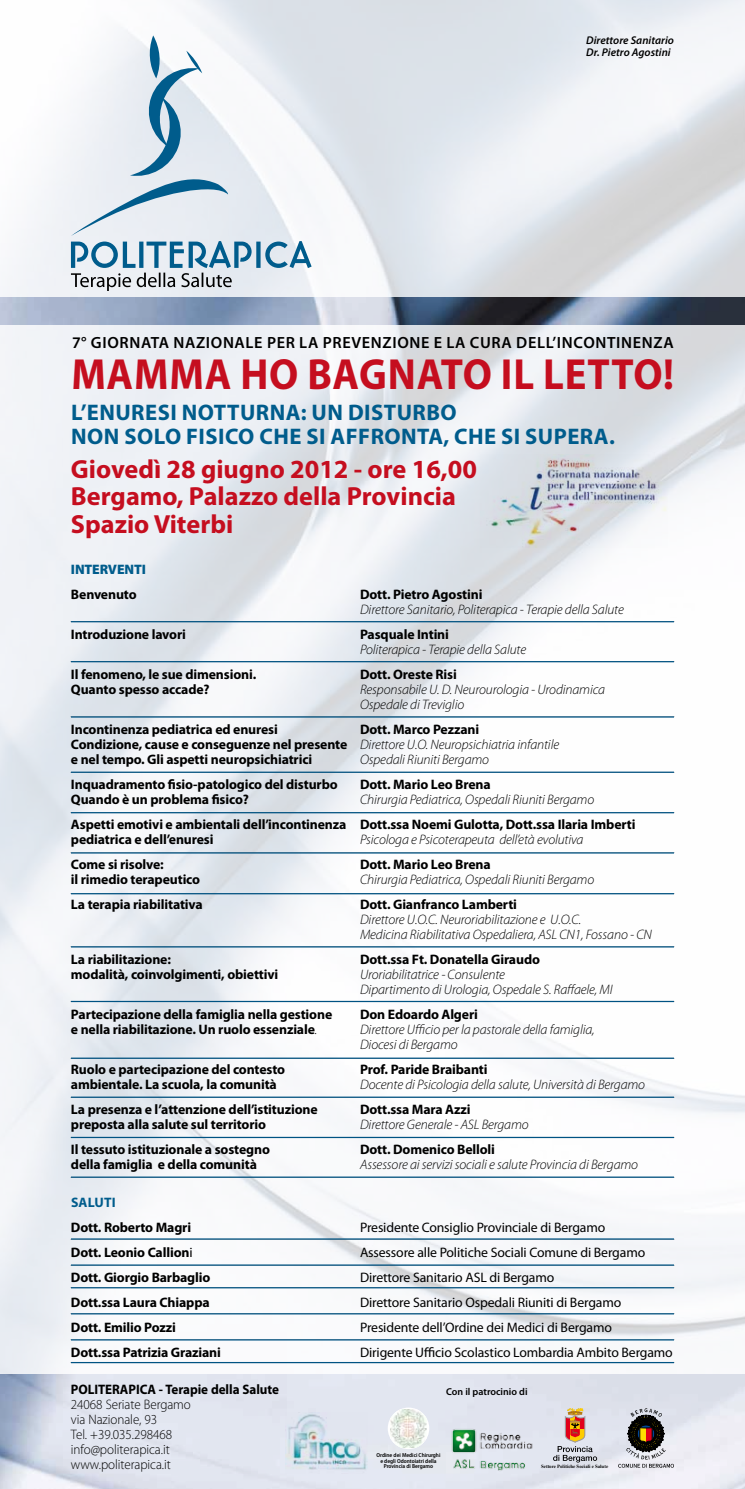
<style>
.page{position:relative;width:745px;height:1489px;background:#fff}
.page>*{position:absolute;margin:0;border:0;box-sizing:border-box;transform-origin:0 0}
.t1{font:700 43.75px "Myriad Pro";letter-spacing:.02em;color:#c50e1f;scale:.93 1}
.t2{font:700 26.25px/27.1px "Myriad Pro";color:#c50e1f}
.t3{font:700 22.62px "Myriad Pro";letter-spacing:.02em;color:#005c8c}
.t4{font:600 16.25px "Myriad Pro";letter-spacing:.04em;color:#000}
.t5{font:700 13.75px/15px "Myriad Pro";letter-spacing:-.01em;color:#000}
.t6{font:italic 300 13.75px/15px "Myriad Pro";letter-spacing:-.01em;color:#000}
.t7{font:13.75px "Myriad Pro";letter-spacing:-.01em;color:#000}
.t8{font:300 13.75px/15px "Myriad Pro";letter-spacing:-.005em;color:#000;scale:.95 1}
.t9{font:700 13.75px "Myriad Pro";letter-spacing:-.01em;color:#000;scale:.95 1}
.t10{font:900 13.75px "Myriad Pro";letter-spacing:-.01em;color:#005c8c}
.t11{font:700 13.75px "Myriad Pro";letter-spacing:.01em;color:#005c8c}
.t12{font:italic 600 11.25px/12.5px "Myriad Pro";color:#000}
.t13{font:600 10px "Myriad Pro";color:#000}
.t14{font:600 semi-condensed 5.75px/5.8px "Myriad Pro";letter-spacing:-.005em;color:#000;text-align:center}
.t15{font:700 4.88px "Times New Roman";color:#000}
.s1{font-weight:300;font-style:italic}
.s2{font-weight:400}
</style>
<div class="page">
<img style="left:0;top:0;width:744px;height:1374px">
<img style="left:0;top:1374px;width:744px;height:114px">
<svg style="left:71px;top:35px;width:240px;height:256px"></svg>
<hr style="left:71px;top:621px;width:602px;height:1px;background:#005383">
<hr style="left:71px;top:661px;width:602px;height:1px;background:#005383">
<hr style="left:71px;top:716px;width:602px;height:1px;background:#005383">
<hr style="left:71px;top:771px;width:602px;height:1px;background:#005383">
<hr style="left:71px;top:812px;width:602px;height:1px;background:#005383">
<hr style="left:71px;top:852px;width:602px;height:1px;background:#005383">
<hr style="left:71px;top:893px;width:602px;height:1px;background:#005383">
<hr style="left:71px;top:946px;width:602px;height:1px;background:#005383">
<hr style="left:71px;top:1000px;width:602px;height:2px;background:#005383">
<hr style="left:71px;top:1057px;width:602px;height:1px;background:#005383">
<hr style="left:71px;top:1096px;width:602px;height:1px;background:#005383">
<hr style="left:71px;top:1136px;width:602px;height:1px;background:#005383">
<hr style="left:71px;top:1176px;width:602px;height:1px;background:#005383">
<hr style="left:71px;top:1238px;width:602px;height:1px;background:#005383">
<hr style="left:71px;top:1312px;width:602px;height:2px;background:#005383">
<hr style="left:71px;top:1264px;width:602px;height:1px;background:#005383">
<hr style="left:71px;top:1339px;width:602px;height:1px;background:#005383">
<hr style="left:71px;top:1286px;width:602px;height:2px;background:#005383">
<hr style="left:71px;top:1361px;width:602px;height:1px;background:#005383">
<img style="left:0;top:298px;width:744px;height:26px">
<svg style="left:617px;top:1408px;width:56px;height:59px;background:#9d9999"></svg>
<svg style="left:552px;top:1407px;width:44px;height:55px;background:#ccb6ae"></svg>
<img style="left:451px;top:1426px;width:82px;height:45px">
<svg style="left:387px;top:1407px;width:42px;height:41px"></svg>
<img style="left:390px;top:1408px;width:36px;height:39px">
<img style="left:285px;top:1411px;width:82px;height:61px">
<img style="left:480px;top:454px;width:187px;height:93px">
<p class="t12" style="left:585px;top:34px;width:89px">Direttore Sanitario<br>Dr. Pietro Agostini</p>
<p class="t4" style="left:72px;top:333px;width:602px">7° GIORNATA NAZIONALE PER LA PREVENZIONE E LA CURA DELL’INCONTINENZA</p>
<h1 class="t1" style="left:71px;top:350px;width:72px">Mamma</h1>
<h1 class="t1" style="left:240px;top:350px;width:217px">ho bagnato</h1>
<h1 class="t1" style="left:500px;top:350px;width:72px">il letto</h1>
<h1 class="t1" style="left:662px;top:350px;width:13px">!</h1>
<h3 class="t3" style="left:71px;top:399px;width:72px">L’enuresi</h3>
<h3 class="t3" style="left:182px;top:399px;width:31px">nott</h3>
<h3 class="t3" style="left:240px;top:399px;width:215px">urna: un disturbo</h3>
<h3 class="t3" style="left:71px;top:423px;width:69px">non solo</h3>
<h3 class="t3" style="left:186px;top:423px;width:25px">fisico</h3>
<h3 class="t3" style="left:259px;top:423px;width:309px">che si affronta, che si supera</h3>
<h3 class="t3" style="left:608px;top:423px;width:7px">.</h3>
<h2 class="t2" style="left:71px;top:456px;width:407px">Giovedì 28 giugno 2012 - ore 16,00<br>Bergamo, Palazzo della Provincia<br>Spazio Viterbi</h2>
<p class="t10" style="left:71px;top:561px;width:76px">INTERVENTI</p>
<p class="t5" style="left:71px;top:587px;width:67px">Benvenuto</p>
<p class="t5" style="left:360px;top:587px;width:124px">Dott. Pietro Agostini</p>
<p class="t6" style="left:360px;top:602px;width:265px">Direttore Sanitario, Politerapica - Terapie della Salute</p>
<p class="t5" style="left:71px;top:627px;width:116px">Introduzione lavori</p>
<p class="t5" style="left:360px;top:627px;width:90px">Pasquale Intini</p>
<p class="t6" style="left:360px;top:642px;width:168px">Politerapica - Terapie della Salute</p>
<p class="t5" style="left:71px;top:667px;width:187px">Il fenomeno, le sue dimensioni.</p>
<p class="t5" style="left:360px;top:667px;width:98px">Dott. Oreste Risi</p>
<p class="t5" style="left:71px;top:682px;width:140px">Quanto spesso accade?</p>
<p class="t6" style="left:360px;top:682px;width:246px">Responsabile U. D. Neurourologia - Urodinamica<br>Ospedale di Treviglio</p>
<p class="t5" style="left:71px;top:722px;width:208px">Incontinenza pediatrica ed enuresi</p>
<p class="t5" style="left:71px;top:722px;width:489px;text-indent:289px">Dott. Marco Pezzani<br>Condizione, cause e conseguenze nel presente <span class="s1">Direttore U.O. Neuropsichiatria infantile </span>e nel tempo. Gli aspetti neuropsichiatrici</p>
<p class="t6" style="left:360px;top:752px;width:130px">Ospedali Riuniti Bergamo</p>
<p class="t5" style="left:71px;top:777px;width:268px">Inquadramento fisio-patologico del disturbo</p>
<p class="t5" style="left:360px;top:777px;width:132px">Dott. Mario Leo Brena</p>
<p class="t5" style="left:71px;top:792px;width:179px">Quando è un problema fisico?</p>
<p class="t6" style="left:360px;top:792px;width:235px">Chirurgia Pediatrica, Ospedali Riuniti Bergamo</p>
<p class="t5" style="left:71px;top:817px;width:565px">Aspetti emotivi e ambientali dell’incontinenza Dott.ssa Noemi Gulotta, Dott.ssa Ilaria Imberti pediatrica e dell’enuresi</p>
<p class="t6" style="left:360px;top:832px;width:225px">Psicologa e Psicoterapeuta dell’età evolutiva</p>
<p class="t5" style="left:71px;top:857px;width:94px">Come si risolve:</p>
<p class="t5" style="left:360px;top:857px;width:132px">Dott. Mario Leo Brena</p>
<p class="t5" style="left:71px;top:872px;width:131px">il rimedio terapeutico</p>
<p class="t6" style="left:360px;top:872px;width:235px">Chirurgia Pediatrica, Ospedali Riuniti Bergamo</p>
<p class="t5" style="left:71px;top:897px;width:133px">La terapia riabilitativa</p>
<p class="t5" style="left:360px;top:897px;width:158px">Dott. Gianfranco Lamberti</p>
<p class="t6" style="left:360px;top:912px;width:293px">Direttore U.O.C. Neuroriabilitazione e U.O.C.<br>Medicina Riabilitativa Ospedaliera, ASL CN1, Fossano - CN</p>
<p class="t5" style="left:71px;top:952px;width:101px">La riabilitazione:</p>
<p class="t5" style="left:360px;top:952px;width:181px">Dott.ssa Ft. Donatella Giraudo</p>
<p class="t5" style="left:71px;top:967px;width:209px">modalità, coinvolgimenti, obiettivi</p>
<p class="t6" style="left:360px;top:967px;width:254px">Uroriabilitatrice - Consulente<br>Dipartimento di Urologia, Ospedale S. Raffaele, MI</p>
<p class="t5" style="left:71px;top:1007px;width:263px">Partecipazione della famiglia nella gestione</p>
<p class="t5" style="left:360px;top:1007px;width:119px">Don Edoardo Algeri</p>
<p class="t5" style="left:71px;top:1022px;width:248px">e nella riabilitazione. Un ruolo essenziale<span class="s1">.</span></p>
<p class="t6" style="left:360px;top:1022px;width:236px">Direttore Ufficio per la pastorale della famiglia,<br>Diocesi di Bergamo</p>
<p class="t5" style="left:71px;top:1062px;width:215px">Ruolo e partecipazione del contesto</p>
<p class="t5" style="left:360px;top:1062px;width:129px">Prof. Paride Braibanti</p>
<p class="t5" style="left:71px;top:1077px;width:207px">ambientale. La scuola, la comunità</p>
<p class="t6" style="left:360px;top:1077px;width:286px">Docente di Psicologia della salute, Università di Bergamo</p>
<p class="t5" style="left:71px;top:1102px;width:248px">La presenza e l’attenzione dell’istituzione</p>
<p class="t5" style="left:360px;top:1102px;width:112px">Dott.ssa Mara Azzi</p>
<p class="t5" style="left:71px;top:1117px;width:196px">preposta alla salute sul territorio</p>
<p class="t6" style="left:360px;top:1117px;width:170px">Direttore Generale - ASL Bergamo</p>
<p class="t5" style="left:71px;top:1142px;width:200px">Il tessuto istituzionale a sostegno</p>
<p class="t5" style="left:360px;top:1142px;width:136px">Dott. Domenico Belloli</p>
<p class="t5" style="left:71px;top:1157px;width:187px">della famiglia e della comunità</p>
<p class="t6" style="left:360px;top:1157px;width:279px">Assessore ai servizi sociali e salute Provincia di Bergamo</p>
<p class="t11" style="left:71px;top:1194px;width:46px">SALUTI</p>
<p class="t5" style="left:71px;top:1219px;width:122px">Dott. Roberto Magri</p>
<p class="t7" style="left:360px;top:1219px;width:247px">Presidente Consiglio Provinciale di Bergamo</p>
<p class="t5" style="left:71px;top:1244px;width:123px">Dott. Leonio Callion<span class="s2">i</span></p>
<p class="t7" style="left:360px;top:1244px;width:286px">Assessore alle Politiche Sociali Comune di Bergamo</p>
<p class="t5" style="left:71px;top:1269px;width:141px">Dott. Giorgio Barbaglio</p>
<p class="t7" style="left:360px;top:1269px;width:196px">Direttore Sanitario ASL di Bergamo</p>
<p class="t5" style="left:71px;top:1294px;width:140px">Dott.ssa Laura Chiappa</p>
<p class="t7" style="left:360px;top:1294px;width:262px">Direttore Sanitario Ospedali Riuniti di Bergamo</p>
<p class="t5" style="left:71px;top:1319px;width:106px">Dott. Emilio Pozzi</p>
<p class="t7" style="left:360px;top:1319px;width:253px">Presidente dell’Ordine dei Medici di Bergamo</p>
<p class="t5" style="left:71px;top:1344px;width:151px">Dott.ssa Patrizia Graziani</p>
<p class="t7" style="left:360px;top:1344px;width:314px">Dirigente Ufficio Scolastico Lombardia Ambito Bergamo</p>
<p class="t9" style="left:71px;top:1381px;width:220px">POLITERAPICA - Terapie della Salute</p>
<p class="t8" style="left:71px;top:1396px;width:128px">24068 Seriate Bergamo via Nazionale, 93<br>Tel. +39.035.298468 info@politerapica.it www.politerapica.it</p>
<p class="t13" style="left:446px;top:1385px;width:83px">CON IL PATROCINIO DI</p>
<p class="t14" style="left:376px;top:1451px;width:65px">Ordine dei Medici Chirurghi e degli Odontoiatri della<br>Provincia di Bergamo</p>
<p class="t15" style="left:540px;top:1462px;width:68px">Settore Politiche Sociali e Salute</p>
</div>
